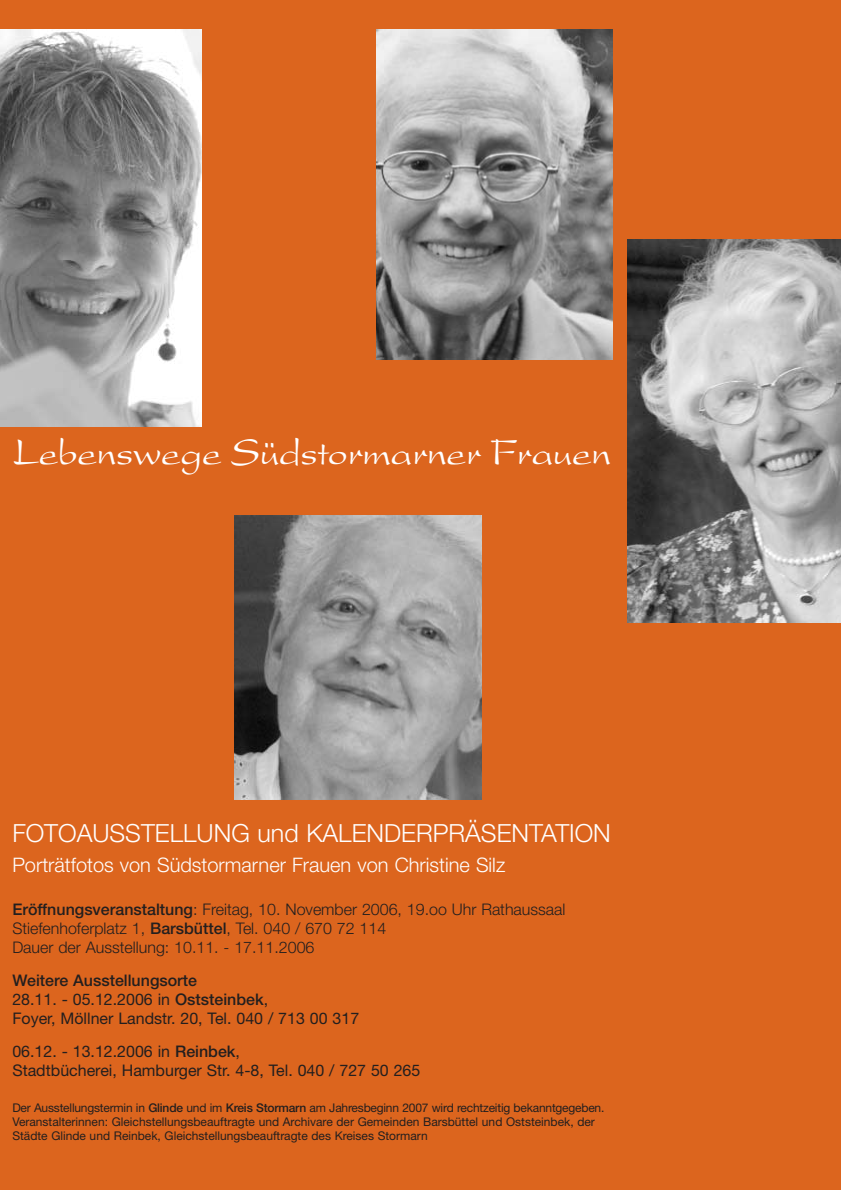
<style>
.page{position:relative;width:841px;height:1190px;background:#dc651e}
.page>*{position:absolute;margin:0;border:0;box-sizing:border-box;transform-origin:0 0}
.t1{font:40px "Present";letter-spacing:-.015em;color:#fff}
.t2{font:300 25px "Helvetica Neue";color:#fff}
.t3{font:300 20px "Helvetica Neue";color:#fff}
.t4{font:16px/19.2px "Helvetica Neue";color:#231f1f}
.t5{font:300 16px/19.2px "Helvetica Neue";color:#231f1f}
.t6{font:12px/14.4px "Helvetica Neue";color:#231f1f}
.s1{font-weight:500}
</style>
<div class="page">
<img style="left:0;top:29px;width:202px;height:397px">
<img style="left:234px;top:516px;width:248px;height:283px">
<img style="left:377px;top:30px;width:236px;height:329px">
<img style="left:628px;top:240px;width:213px;height:382px">
<h1 class="t1" style="left:12px;top:437px;width:600px">Lebenswege Südstormarner Frauen</h1>
<h2 class="t2" style="left:12px;top:824px;width:600px">FOTOAUSSTELLUNG und KALENDERPRÄSENTATION</h2>
<h3 class="t3" style="left:12px;top:858px;width:494px">Porträtfotos von Südstormarner Frauen von Christine Silz</h3>
<h3 class="t5" style="left:12px;top:901px;width:555px"><span class="s1">Eröffnungsveranstaltung</span>: Freitag, 10. November 2006, 19.oo Uhr Rathaussaal<br>Stiefenhoferplatz 1, <span class="s1">Barsbüttel</span>, Tel. 040 / 670 72 114<br>Dauer der Ausstellung: 10.11. - 17.11.2006</h3>
<h3 class="t4" style="left:12px;top:972px;width:348px"><span class="s1">Weitere Ausstellungsorte<br></span>28.11. - 05.12.2006 in <span class="s1">Oststeinbek</span>,<br>Foyer, Möllner Landstr. 20, Tel. 040 / 713 00 317</h3>
<h3 class="t4" style="left:12px;top:1043px;width:410px">06.12. - 13.12.2006 in <span class="s1">Reinbek</span>,<br>Stadtbücherei, Hamburger Str. 4-8, Tel. 040 / 727 50 265</h3>
<p class="t6" style="left:12px;top:1101px;width:594px">Der Ausstellungstermin in <span class="s1">Glinde</span> und im <span class="s1">Kreis Stormarn</span> am Jahresbeginn 2007 wird rechtzeitig bekanntgegeben.<br>Veranstalterinnen: Gleichstellungsbeauftragte und Archivare der Gemeinden Barsbüttel und Oststeinbek, der<br>Städte Glinde und Reinbek, Gleichstellungsbeauftragte des Kreises Stormarn</p>
</div>
